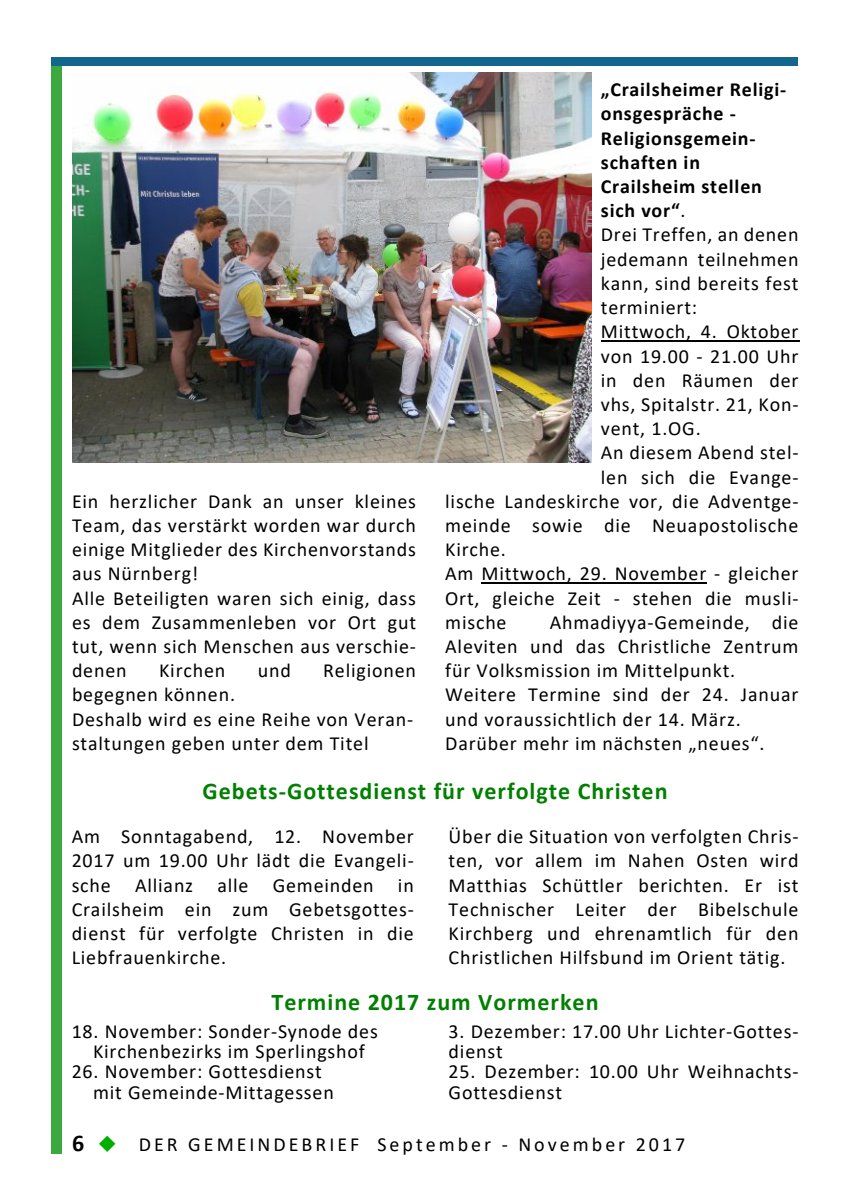
<style>
.page{position:relative;width:842px;height:1191px;background:#fff}
.page>*{position:absolute;margin:0;border:0;box-sizing:border-box;transform-origin:0 0}
.t1{font:700 24px "Calibri";letter-spacing:.04em;color:#008000}
.t2{font:20px/24.2px "Calibri";letter-spacing:.04em;color:#000}
.t3{font:700 20px "Calibri";letter-spacing:.04em;color:#000}
.t4{font:20px "Calibri";letter-spacing:.15em;color:#000}
.s1{font-weight:400}
.s2{font-weight:700;font-size:24px}
.s3{color:#00ae00}
</style>
<div class="page">
<div style="left:52px;top:58px;width:10px;height:1095px;background:#3ba93e"></div>
<div style="left:52px;top:57px;width:746px;height:8px;background:#12678f"></div>
<hr style="left:601px;top:340px;width:198px;height:1px;background:#000">
<hr style="left:482px;top:582px;width:225px;height:1px;background:#000">
<img style="left:72px;top:72px;width:520px;height:390px">
<p class="t2" style="left:72px;top:491px;width:346px">Ein herzlicher Dank an unser kleines<br>Team, das verstärkt worden war durch einige Mitglieder des Kirchenvorstands aus Nürnberg!<br>Alle Beteiligten waren sich einig, dass es dem Zusammenleben vor Ort gut tut, wenn sich Menschen aus verschie&shy;denen</p>
<p class="t2" style="left:159px;top:660px;width:68px">Kirchen</p>
<p class="t2" style="left:258px;top:660px;width:35px">und</p>
<p class="t2" style="left:323px;top:660px;width:94px">Religionen</p>
<p class="t2" style="left:72px;top:684px;width:343px">begegnen können.<br>Deshalb wird es eine Reihe von Veran&shy;staltungen geben unter dem Titel</p>
<p class="t3" style="left:601px;top:81px;width:187px">„Crailsheimer Religi-</p>
<p class="t3" style="left:601px;top:105px;width:136px">onsgespräche -</p>
<p class="t3" style="left:601px;top:130px;width:156px">Religionsgemein-</p>
<p class="t3" style="left:601px;top:154px;width:101px">schaften in</p>
<p class="t3" style="left:601px;top:178px;width:163px">Crailsheim stellen</p>
<p class="t3" style="left:601px;top:202px;width:86px">sich vor“<span class="s1">.</span></p>
<p class="t2" style="left:601px;top:224px;width:199px">Drei Treffen, an denen</p>
<p class="t2" style="left:601px;top:249px;width:199px">jedemann teilnehmen</p>
<p class="t2" style="left:601px;top:273px;width:199px">kann, sind bereits fest</p>
<p class="t2" style="left:601px;top:297px;width:98px">terminiert:</p>
<p class="t2" style="left:601px;top:321px;width:199px">Mittwoch, 4. Oktober</p>
<p class="t2" style="left:601px;top:345px;width:199px">von 19.00 - 21.00 Uhr</p>
<p class="t2" style="left:601px;top:370px;width:199px">in den Räumen der</p>
<p class="t2" style="left:601px;top:394px;width:199px">vhs, Spitalstr. 21, Kon-</p>
<p class="t2" style="left:601px;top:418px;width:101px">vent, 1.OG.</p>
<p class="t2" style="left:601px;top:442px;width:199px">An diesem Abend stel-</p>
<p class="t2" style="left:601px;top:466px;width:199px">len sich die Evange-</p>
<p class="t2" style="left:445px;top:491px;width:355px">lische Landeskirche vor, die Adventge-</p>
<p class="t2" style="left:445px;top:515px;width:355px">meinde sowie die Neuapostolische</p>
<p class="t2" style="left:445px;top:539px;width:62px">Kirche.</p>
<p class="t2" style="left:445px;top:563px;width:355px">Am Mittwoch, 29. November - gleicher</p>
<p class="t2" style="left:445px;top:587px;width:355px">Ort, gleiche Zeit - stehen die musli-</p>
<p class="t2" style="left:445px;top:612px;width:63px">mische</p>
<p class="t2" style="left:445px;top:612px;width:355px;text-indent:104px">Ahmadiyya-Gemeinde, die Aleviten und das Christliche Zentrum für Volksmission im Mittelpunkt.<br>Weitere Termine sind der 24. Januar und voraussichtlich der 14. März.<br>Darüber mehr im nächsten „neues“.</p>
<p class="t1" style="left:202px;top:781px;width:467px">Gebets-Gottesdienst für verfolgte Christen</p>
<p class="t2" style="left:72px;top:826px;width:344px;text-align:justify">Am Sonntagabend, 12. November 2017 um 19.00 Uhr lädt die Evangeli&shy;sche Allianz alle Gemeinden in Crailsheim ein zum Gebetsgottes&shy;dienst für verfolgte Christen in die Liebfrauenkirche.</p>
<p class="t2" style="left:449px;top:826px;width:351px;text-align:justify">Über die Situation von verfolgten Chris&shy;ten, vor allem im Nahen Osten wird Matthias Schüttler berichten. Er ist Technischer Leiter der Bibelschule Kirchberg und ehrenamtlich für den Christlichen Hilfsbund im Orient tätig.</p>
<p class="t1" style="left:271px;top:991px;width:329px">Termine 2017 zum Vormerken</p>
<p class="t2" style="left:72px;top:1022px;width:308px;line-height:20.2px;text-align:center">18. November: Sonder-Synode des<br>Kirchenbezirks im Sperlingshof</p>
<p class="t2" style="left:93px;top:1063px;width:242px;line-height:20.2px;text-indent:-21px">26. November: Gottesdienst mit Gemeinde-Mittagessen</p>
<p class="t2" style="left:449px;top:1022px;width:351px;line-height:20.2px">3. Dezember: 17.00 Uhr Lichter-Gottes&shy;dienst</p>
<p class="t2" style="left:449px;top:1063px;width:351px;line-height:20.2px">25. Dezember: 10.00 Uhr Weihnachts-<br>Gottesdienst</p>
<p class="t4" style="left:72px;top:1135px;width:615px"><span class="s2">6</span> <span class="s3">◆</span> DER GEMEINDEBRIEF September - November 2017</p>
</div>
